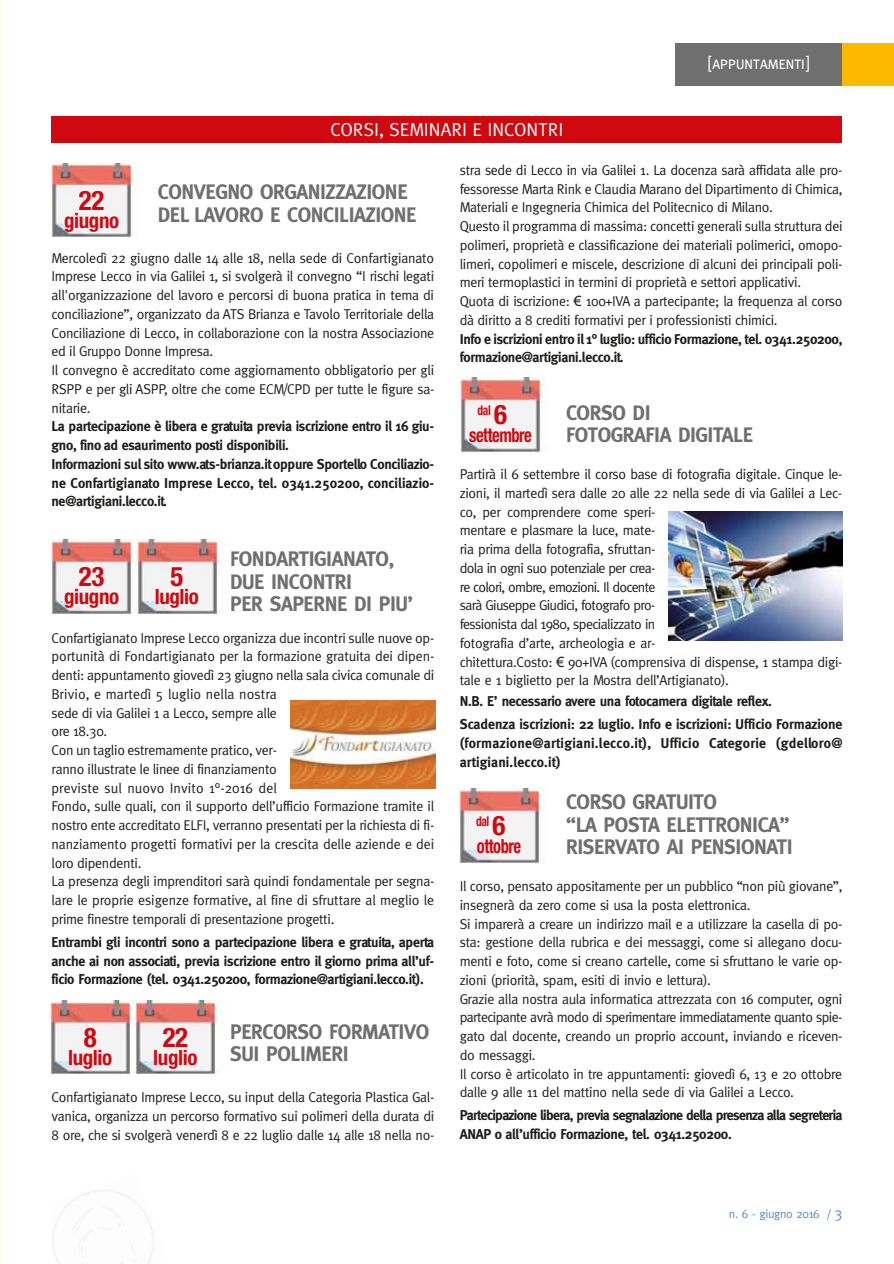
<style>
.page{position:relative;width:894px;height:1264px;background:#fff}
.page>*{position:absolute;margin:0;border:0;box-sizing:border-box;transform-origin:0 0}
.t1{font:700 condensed 27px "Helvetica Neue LT Std";color:#d00910}
.t2{font:700 21px/22.5px "Meta";letter-spacing:-.02em;color:#706f6f}
.t3{font:700 condensed 21px "Helvetica Neue LT Std";letter-spacing:-.02em;color:#d00910}
.t4{font:700 condensed 19.5px "Helvetica Neue LT Std";letter-spacing:-.03em;color:#d00910;scale:.85 1}
.t5{font:18.75px "Meta";color:#fff}
.t6{font:18px "Meta Caps";letter-spacing:-.03em;color:#fff}
.t7{font:14.25px/18.8px "Meta";letter-spacing:-.02em;color:#1d1d1b}
.t8{font:700 14.25px/18.8px "Meta";letter-spacing:-.02em;color:#1d1d1b}
.t9{font:700 14.25px/18.8px "Meta";letter-spacing:-.045em;color:#1d1d1b}
.t10{font:700 14.25px/18.8px "Meta";letter-spacing:.02em;color:#1d1d1b}
.t11{font:700 condensed 13.5px "Helvetica Neue LT Std";letter-spacing:-.03em;color:#d00910;scale:.85 1}
.t12{font:12px "Meta";letter-spacing:-.025em;color:#5a88bc}
.s1{font-family:"Arial"}
.s2{font-size:15px}
</style>
<div class="page">
<hr style="left:0;top:0;width:1px;height:1264px;background:#fff7e7">
<div style="left:675px;top:43px;width:167px;height:43px;background:#706f6f"></div>
<div style="left:842px;top:43px;width:52px;height:43px;background:#fbba00"></div>
<div style="left:52px;top:117px;width:790px;height:26px;background:#d00910"></div>
<img style="left:52px;top:540px;width:85px;height:74px">
<img style="left:137px;top:540px;width:86px;height:74px">
<img style="left:52px;top:163px;width:85px;height:74px">
<img style="left:460px;top:378px;width:86px;height:74px">
<img style="left:50px;top:1000px;width:85px;height:74px">
<img style="left:135px;top:1000px;width:86px;height:74px">
<img style="left:459px;top:789px;width:86px;height:74px">
<img style="left:290px;top:700px;width:145px;height:89px">
<img style="left:669px;top:511px;width:173px;height:129px">
<h3 class="t5" style="left:331px;top:123px;width:234px">CORSI, SEMINARI E INCONTRI</h3>
<p class="t6" style="left:708px;top:52px;width:103px">[appuntamenti]</p>
<h2 class="t2" style="left:158px;top:182px;width:260px">CONVEGNO ORGANIZZAZIONE<br>DEL LAVORO E CONCILIAZIONE</h2>
<p class="t7" style="left:52px;top:249px;width:384px">Mercoledì 22 giugno dalle 14 alle 18, nella sede di Confartigianato Imprese Lecco in via Galilei 1, si svolgerà il convegno “I rischi legati all'organizzazione del lavoro e percorsi di buona pratica in tema di conciliazione”, organizzato da ATS Brianza e Tavolo Territoriale della Conciliazione di Lecco, in collaborazione con la nostra Associazione ed il Gruppo Donne Impresa.<br>Il convegno è accreditato come aggiornamento obbligatorio per gli RSPP e per gli ASPP, oltre che come ECM/CPD per tutte le figure sa&shy;nitarie.</p>
<p class="t8" style="left:52px;top:418px;width:384px">La partecipazione è libera e gratuita previa iscrizione entro il 16 giu&shy;gno, fino ad esaurimento posti disponibili.<br>Informazioni sul sito www.ats-brianza.it oppure Sportello Conciliazio&shy;ne Confartigianato Imprese Lecco, tel. 0341.250200, conciliazio&shy;ne@artigiani.lecco.it.</p>
<h1 class="t1" style="left:79px;top:190px;width:27px">22</h1>
<h2 class="t3" style="left:64px;top:213px;width:57px">giugno</h2>
<h2 class="t2" style="left:230px;top:549px;width:184px">FONDARTIGIANATO,<br>DUE INCONTRI<br>PER SAPERNE DI PIU’</h2>
<p class="t7" style="left:52px;top:629px;width:384px">Confartigianato Imprese Lecco organizza due incontri sulle nuove op&shy;portunità di Fondartigianato per la formazione gratuita dei dipen&shy;denti: appuntamento giovedì 23 giugno nella sala civica comunale di Brivio, e martedì 5 luglio nella nostra<br>sede di via Galilei 1 a Lecco, sempre alle<br>ore 18.30.<br>Con un taglio estremamente pratico, ver-<br>ranno illustrate le linee di finanziamento<br>previste sul nuovo Invito 1°-2016 del<br>Fondo, sulle quali, con il supporto dell’ufficio Formazione tramite il nostro ente accreditato ELFI, verranno presentati per la richiesta di fi&shy;nanziamento progetti formativi per la crescita delle aziende e dei loro dipendenti.<br>La presenza degli imprenditori sarà quindi fondamentale per segna&shy;lare le proprie esigenze formative, al fine di sfruttare al meglio le prime finestre temporali di presentazione progetti.</p>
<p class="t8" style="left:52px;top:934px;width:384px;text-align:justify">Entrambi gli incontri sono a partecipazione libera e gratuita, aperta anche ai non associati, previa iscrizione entro il giorno prima all’uf&shy;ficio Formazione (tel. 0341.250200, formazione@artigiani.lecco.it).</p>
<h2 class="t2" style="left:230px;top:1021px;width:201px">PERCORSO FORMATIVO<br>SUI POLIMERI</h2>
<p class="t7" style="left:52px;top:1089px;width:384px;text-align:justify">Confartigianato Imprese Lecco, su input della Categoria Plastica Gal&shy;vanica, organizza un percorso formativo sui polimeri della durata di 8 ore, che si svolgerà venerdì 8 e 22 luglio dalle 14 alle 18 nella no-</p>
<h1 class="t1" style="left:79px;top:567px;width:27px">23</h1>
<h2 class="t3" style="left:64px;top:589px;width:57px">giugno</h2>
<h1 class="t1" style="left:170px;top:567px;width:14px">5</h1>
<h2 class="t3" style="left:155px;top:589px;width:46px">luglio</h2>
<h1 class="t1" style="left:84px;top:1027px;width:14px">8</h1>
<h2 class="t3" style="left:68px;top:1050px;width:46px">luglio</h2>
<h1 class="t1" style="left:163px;top:1027px;width:27px">22</h1>
<h2 class="t3" style="left:153px;top:1050px;width:46px">luglio</h2>
<p class="t7" style="left:460px;top:161px;width:384px">stra sede di Lecco in via Galilei 1. La docenza sarà affidata alle pro&shy;fessoresse Marta Rink e Claudia Marano del Dipartimento di Chimica, Materiali e Ingegneria Chimica del Politecnico di Milano.<br>Questo il programma di massima: concetti generali sulla struttura dei polimeri, proprietà e classificazione dei materiali polimerici, omopo&shy;limeri, copolimeri e miscele, descrizione di alcuni dei principali poli&shy;meri termoplastici in termini di proprietà e settori applicativi.<br>Quota di iscrizione: <span class="s1">€</span> 100+IVA a partecipante; la frequenza al corso dà diritto a 8 crediti formativi per i professionisti chimici.</p>
<p class="t8" style="left:460px;top:330px;width:384px">Info e iscrizioni entro il 1° luglio: ufficio Formazione, tel. 0341.250200, formazione@artigiani.lecco.it.</p>
<h2 class="t2" style="left:566px;top:403px;width:188px">CORSO DI<br>FOTOGRAFIA DIGITALE</h2>
<p class="t7" style="left:460px;top:466px;width:384px">Partirà il 6 settembre il corso base di fotografia digitale. Cinque le&shy;zioni, il martedì sera dalle 20 alle 22 nella sede di via Galilei a Lec&shy;co, per comprendere come speri-<br>mentare e plasmare la luce, mate-<br>ria prima della fotografia, sfruttan-<br>dola in ogni suo potenziale per crea-<br>re colori, ombre, emozioni. Il docente<br>sarà Giuseppe Giudici, fotografo pro-<br>fessionista dal 1980, specializzato in<br>fotografia d’arte, archeologia e ar-<br>chitettura.Costo: <span class="s1">€</span> 90+IVA (comprensiva di dispense, 1 stampa digi&shy;tale e 1 biglietto per la Mostra dell’Artigianato).</p>
<p class="t8" style="left:460px;top:691px;width:384px;line-height:23px">N.B. E’ necessario avere una fotocamera digitale reflex.<br>Scadenza iscrizioni: 22 luglio. Info e iscrizioni: Ufficio Formazione</p>
<p class="t10" style="left:460px;top:735px;width:384px">(formazione@artigiani.lecco.it), Ufficio Categorie (gdelloro@ artigiani.lecco.it)</p>
<h2 class="t2" style="left:566px;top:792px;width:228px">CORSO GRATUITO<br>“LA POSTA ELETTRONICA”<br>RISERVATO AI PENSIONATI</h2>
<p class="t7" style="left:460px;top:878px;width:384px">Il corso, pensato appositamente per un pubblico “non più giovane”, insegnerà da zero come si usa la posta elettronica.<br>Si imparerà a creare un indirizzo mail e a utilizzare la casella di po&shy;sta: gestione della rubrica e dei messaggi, come si allegano docu&shy;menti e foto, come si creano cartelle, come si sfruttano le varie op&shy;zioni (priorità, spam, esiti di invio e lettura).<br>Grazie alla nostra aula informatica attrezzata con 16 computer, ogni partecipante avrà modo di sperimentare immediatamente quanto spie&shy;gato dal docente, creando un proprio account, inviando e riceven&shy;do messaggi.<br>Il corso è articolato in tre appuntamenti: giovedì 6, 13 e 20 ottobre dalle 9 alle 11 del mattino nella sede di via Galilei a Lecco.</p>
<p class="t9" style="left:460px;top:1107px;width:384px">Partecipazione libera, previa segnalazione della presenza alla segreteria<br>ANAP o all’ufficio Formazione, tel. 0341.250200.</p>
<h1 class="t1" style="left:494px;top:405px;width:14px">6</h1>
<h3 class="t4" style="left:469px;top:428px;width:75px">settembre</h3>
<p class="t11" style="left:477px;top:405px;width:17px">dal</p>
<h1 class="t1" style="left:493px;top:816px;width:14px">6</h1>
<h3 class="t4" style="left:477px;top:839px;width:54px">ottobre</h3>
<p class="t11" style="left:476px;top:816px;width:17px">dal</p>
<p class="t12" style="left:729px;top:1209px;width:115px">n. 6 - giugno 2016 / <span class="s2">3</span></p>
</div>
